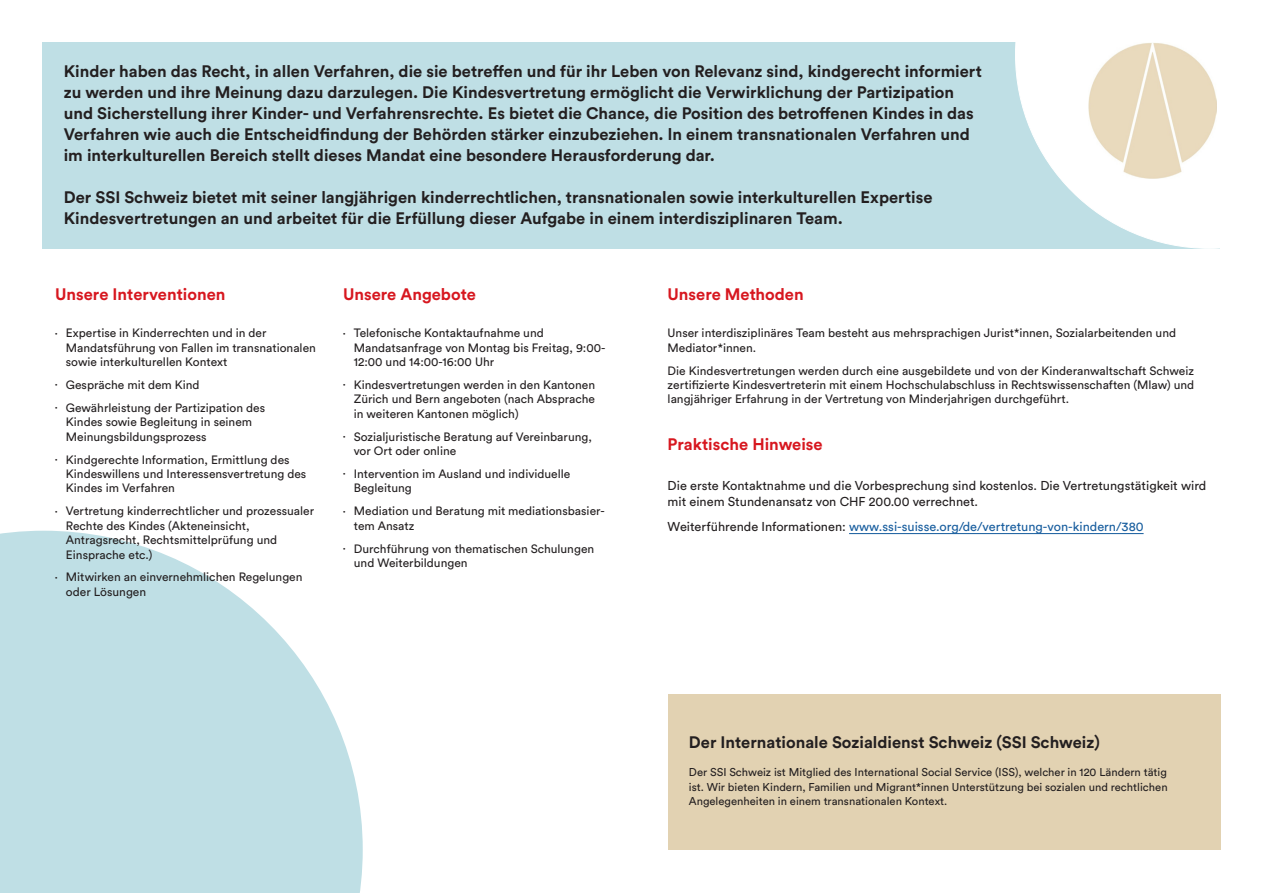
<style>
.page{position:relative;width:1263px;height:893px;background:#fff}
.page>*{position:absolute;margin:0;border:0;box-sizing:border-box;transform-origin:0 0}
.H5_contexte{font:700 16.5px/21px "Circular Pro";color:#231f20}
.H5_contexte-2{font:700 16.5px "Circular Pro";color:#d7171f}
.H4_texte_puce{font:12.75px/16.5px "Circular Pro";color:#231f20}
.H4_texte_puce-2{font:12.75px "Circular Pro";color:#175d9e}
.H4_texte_puce-3{font:12px/14.4px "Circular Pro";color:#231f20}
.H5_contexte-3{font:11.25px/14.4px "Circular Pro";color:#231f20;text-align:justify}
.s1{font-family:"Myriad Pro";font-size:8.4px}
.s2{color:#231f20}
</style>
<div class="page">
<div style="left:43px;top:43px;width:1177px;height:206px;background:#bfdfe5"></div>
<svg style="left:1015px;top:42px;width:205px;height:207px"></svg>
<hr style="left:849px;top:533px;width:294px;height:1px;background:#175d9e">
<div style="left:668px;top:694px;width:552px;height:156px;background:#e2d2b2"></div>
<img style="left:1089px;top:43px;width:127px;height:135px">
<svg style="left:0;top:531px;width:363px;height:362px;fill:#bfdfe5"></svg>
<p class="H5_contexte" style="left:64px;top:60px;width:920px">Kinder haben das Recht, in allen Verfahren, die sie betreffen und für ihr Leben von Relevanz sind, kindgerecht informiert zu werden und ihre Meinung dazu darzulegen. Die Kindesvertretung ermöglicht die Verwirklichung der Partizipation und Sicherstellung ihrer Kinder- und Verfahrensrechte. Es bietet die Chance, die Position des betroffenen Kindes in das Verfahren wie auch die Entscheidfindung der Behörden stärker einzubeziehen. ln einem transnationalen Verfahren und im interkulturellen Bereich stellt dieses Mandat eine besondere Herausforderung dar.</p>
<p class="H5_contexte" style="left:64px;top:186px;width:870px">Der SSI Schweiz bietet mit seiner langjährigen kinderrechtlichen, transnationalen sowie interkulturellen Expertise<br>Kindesvertretungen an und arbeitet für die Erfüllung dieser Aufgabe in einem interdisziplinaren Team.</p>
<p class="H5_contexte-2" style="left:55px;top:283px;width:172px">Unsere Interventionen</p>
<p class="H4_texte_puce-3" style="left:66px;top:325px;width:251px;text-indent:-11px"><span class="s1">•</span> Expertise in Kinderrechten und in der<br>Mandatsführung von Fallen im transnationalen sowie interkulturellen Kontext</p>
<p class="H4_texte_puce-3" style="left:55px;top:377px;width:146px"><span class="s1">•</span> Gespräche mit dem Kind</p>
<p class="H4_texte_puce-3" style="left:66px;top:400px;width:201px;text-indent:-11px"><span class="s1">•</span> Gewährleistung der Partizipation des<br>Kindes sowie Begleitung in seinem<br>Meinungsbildungsprozess</p>
<p class="H4_texte_puce-3" style="left:66px;top:452px;width:242px;text-indent:-11px"><span class="s1">•</span> Kindgerechte Information, Ermittlung des<br>Kindeswillens und Interessensvertretung des<br>Kindes im Verfahren</p>
<p class="H4_texte_puce-3" style="left:66px;top:503px;width:250px;text-indent:-11px"><span class="s1">•</span> Vertretung kinderrechtlicher und prozessualer Rechte des Kindes (Akteneinsicht, Antragsrecht, Rechtsmittelprüfung und Einsprache etc.)</p>
<p class="H4_texte_puce-3" style="left:66px;top:569px;width:238px;text-indent:-11px"><span class="s1">•</span> Mitwirken an einvernehmlichen Regelungen oder Lösungen</p>
<p class="H5_contexte-2" style="left:343px;top:283px;width:134px">Unsere Angebote</p>
<p class="H4_texte_puce-3" style="left:354px;top:325px;width:253px;text-indent:-11px"><span class="s1">•</span> Telefonische Kontaktaufnahme und<br>Mandatsanfrage von Montag bis Freitag, 9:00-<br>12:00 und 14:00-16:00 Uhr</p>
<p class="H4_texte_puce-3" style="left:354px;top:377px;width:243px;text-align:justify;text-indent:-11px"><span class="s1">•</span> Kindesvertretungen werden in den Kantonen Zürich und Bern angeboten (nach Absprache in weiteren Kantonen möglich)</p>
<p class="H4_texte_puce-3" style="left:354px;top:429px;width:240px;text-indent:-11px"><span class="s1">•</span> Sozialjuristische Beratung auf Vereinbarung, vor Ort oder online</p>
<p class="H4_texte_puce-3" style="left:354px;top:466px;width:218px;text-indent:-11px"><span class="s1">•</span> Intervention im Ausland und individuelle<br>Begleitung</p>
<p class="H4_texte_puce-3" style="left:354px;top:503px;width:253px;text-indent:-11px"><span class="s1">•</span> Mediation und Beratung mit mediationsbasier&shy;tem Ansatz</p>
<p class="H4_texte_puce-3" style="left:354px;top:541px;width:242px;text-indent:-11px"><span class="s1">•</span> Durchführung von thematischen Schulungen und Weiterbildungen</p>
<p class="H5_contexte-2" style="left:668px;top:283px;width:138px">Unsere Methoden</p>
<p class="H4_texte_puce-3" style="left:668px;top:325px;width:510px">Unser interdisziplinäres Team besteht aus mehrsprachigen Jurist*innen, Sozialarbeitenden und<br>Mediator*innen.</p>
<p class="H4_texte_puce-3" style="left:668px;top:363px;width:528px;text-align:justify">Die Kindesvertretungen werden durch eine ausgebildete und von der Kinderanwaltschaft Schweiz zertifizierte Kindesvertreterin mit einem Hochschulabschluss in Rechtswissenschaften (Mlaw) und langjähriger Erfahrung in der Vertretung von Minderjahrigen durchgeführt.</p>
<p class="H5_contexte-2" style="left:668px;top:433px;width:157px">Praktische Hinweise</p>
<p class="H4_texte_puce" style="left:668px;top:476px;width:540px">Die erste Kontaktnahme und die Vorbesprechung sind kostenlos. Die Vertretungstätigkeit wird mit einem Stundenansatz von CHF 200.00 verrechnet.</p>
<p class="H4_texte_puce-2" style="left:668px;top:518px;width:477px"><span class="s2">Weiterführende Informationen:</span> www.ssi-suisse.org/de/vertretung-von-kindern/380</p>
<p class="H5_contexte" style="left:689px;top:731px;width:412px">Der Internationale Sozialdienst Schweiz (SSI Schweiz)</p>
<p class="H5_contexte-3" style="left:689px;top:765px;width:480px">Der SSI Schweiz ist Mitglied des International Social Service (ISS), welcher in 120 Ländern tätig ist. Wir bieten Kindern, Familien und Migrant*innen Unterstützung bei sozialen und rechtlichen Angelegenheiten in einem transnationalen Kontext.</p>
</div>
